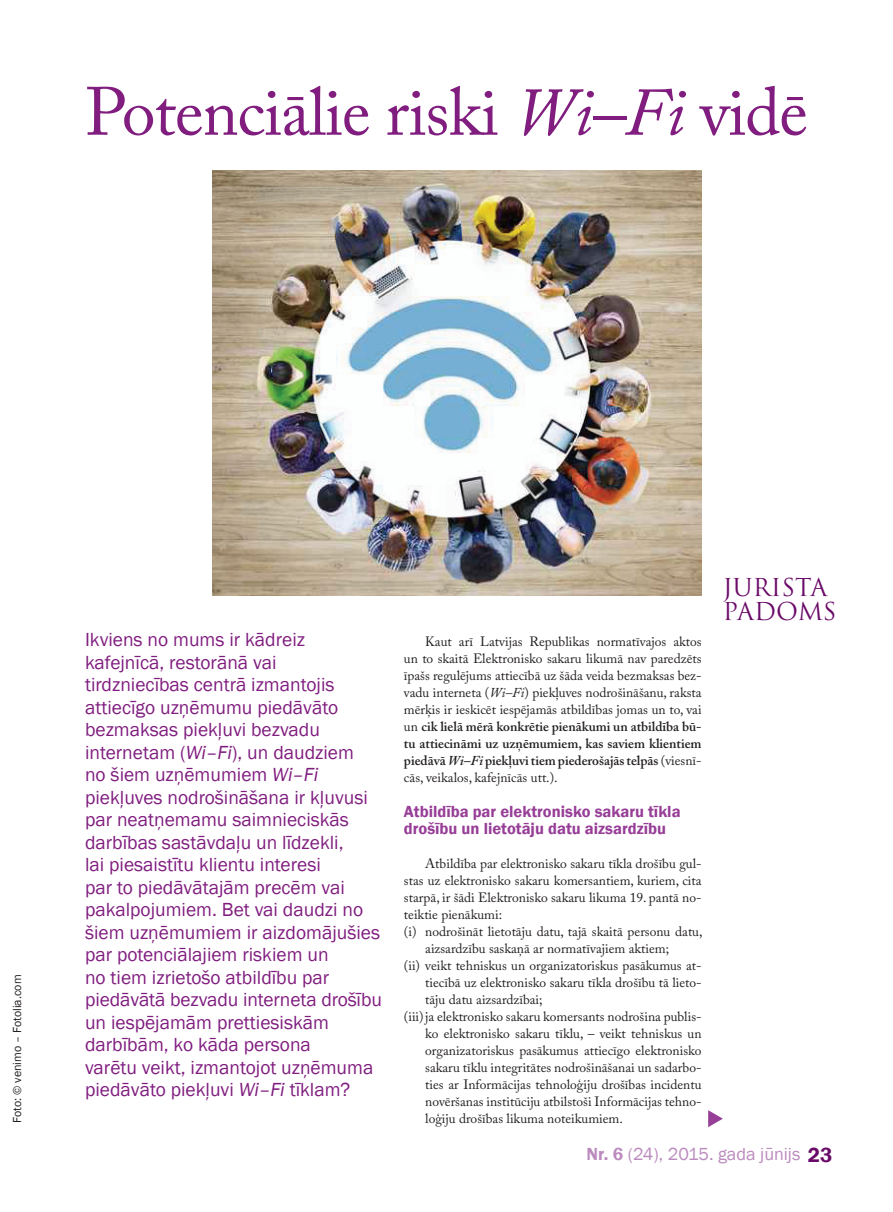
<style>
.page{position:relative;width:893px;height:1212px;background:#fff}
.page>*{position:absolute;margin:0;border:0;box-sizing:border-box;transform-origin:0 0}
.t1{font:67.5px "Adobe Caslon Pro";letter-spacing:-.015em;color:#801d7f}
.t2{font:24px/24px "Trajan Pro";color:#6a0a68}
.t3{font:19.5px/22.5px "Franklin Gothic";color:#801d7f}
.t4{font:18px "Franklin Gothic";color:#bb8abe}
.t5{font:600 16.5px/17px "Franklin Gothic";color:#973e97}
.t6{font:13.5px/17px "Adobe Caslon Pro";color:#231f20;text-align:justify}
.t7{font:12px "Franklin Gothic";color:#231f20}
.s1{font-style:italic}
.s2{font-weight:600}
.s3{font-weight:600;font-style:italic}
.s4{font-weight:600;font-size:21px;color:#6a0a68}
</style>
<div class="page">
<img style="left:213px;top:170px;width:489px;height:425px">
<svg style="left:708px;top:1110px;width:15px;height:17px"></svg>
<h1 class="t1" style="left:85px;top:86px;width:724px">Po ten ci ālie ris ki <span class="s1">Wi–Fi</span> vi dē</h1>
<p class="t7" style="left:10px;top:1123px;width:150px;rotate:-90deg">Foto: © venimo – Fotolia.com</p>
<p class="t3" style="left:85px;top:628px;width:298px">Ik viens no mums ir kād reiz<br>ka fej nī cā, res to rā nā vai<br>tir dznie cī bas cen trā iz man to jis<br>at tie cī go uz ņē mu mu pie dā vā to<br>bez mak sas pie kļu vi bez va du<br>in ter ne tam (<span class="s1">Wi–Fi</span>), un dau dziem<br>no šiem uz ņē mu miem <span class="s1">Wi–Fi<br></span>pie kļu ves no dro ši nā ša na ir kļu vu si par ne at ņe ma mu saim nie cis kās<br>dar bī bas sa stāv da ļu un lī dzek li,<br>lai pie sais tī tu klien tu in te re si<br>par to pie dā vā ta jām pre cēm vai<br>pa kal po ju miem. Bet vai dau dzi no šiem uz ņē mu miem ir aiz do mā ju šies par po ten ci āla jiem ris kiem un<br>no tiem iz rie to šo at bil dī bu par<br>pie dā vā tā bez va du in ter ne ta dro šī bu un ie spē ja mām pre ttie sis kām<br>dar bī bām, ko kā da per so na<br>va rē tu veikt, iz man to jot uz ņē mu ma pie dā vā to pie kļu vi <span class="s1">Wi–Fi</span> tīk lam?</p>
<p class="t6" style="left:404px;top:635px;width:299px;text-indent:21px">Kaut arī Lat vi jas Re pub li kas nor ma tī va jos ak tos un to skai tā Elek tro nis ko sa ka ru li ku mā nav pa re dzēts īpašs re gu lē jums at tie cī bā uz šā da vei da bez mak sas bez&shy;va du in ter ne ta (<span class="s1">Wi–Fi</span>) pie kļu ves no dro ši nā ša nu, rak sta mēr ķis ir ie ski cēt ie spē ja mās at bil dī bas jo mas un to, vai un <span class="s2">cik lie lā mē rā kon krē tie pie nā ku mi un at bil dī ba bū&shy;tu at tie ci nā mi uz uz ņē mu miem, kas sa viem klien tiem pie dā vā</span> <span class="s3">Wi–Fi</span> <span class="s2">pie kļu vi tiem pie de ro ša jās tel pās</span> (vies nī&shy;cās, vei ka los, ka fej nī cās utt.).</p>
<p class="t5" style="left:404px;top:802px;width:278px">At bil dī ba par elek tro nis ko sa ka ru tīk la dro šī bu un lie to tā ju da tu aiz sar dzī bu</p>
<p class="t6" style="left:425px;top:856px;width:278px">At bil dī ba par elek tro nis ko sa ka ru tīk la dro šī bu gul-</p>
<p class="t6" style="left:404px;top:873px;width:299px">stas uz elek tro nis ko sa ka ru ko mer san tiem, ku riem, ci ta</p>
<p class="t6" style="left:404px;top:890px;width:299px">star pā, ir šā di Elek tro nis ko sa ka ru li ku ma 19. pan tā no-</p>
<p class="t6" style="left:404px;top:907px;width:100px">teik tie pie nā ku mi:</p>
<p class="t6" style="left:404px;top:924px;width:300px">(i) no dro ši nāt lie to tā ju da tu, ta jā skai tā per so nu da tu,</p>
<p class="t6" style="left:425px;top:941px;width:245px">aiz sar dzī bu sa ska ņā ar nor ma tī va jiem ak tiem;</p>
<p class="t6" style="left:404px;top:958px;width:299px">(ii) veikt teh nis kus un or ga ni za to ris kus pa sā ku mus at-</p>
<p class="t6" style="left:425px;top:975px;width:278px">tie cī bā uz elek tro nis ko sa ka ru tīk la dro šī bu tā lie to-</p>
<p class="t6" style="left:425px;top:992px;width:119px">tā ju da tu aiz sar dzī bai;</p>
<p class="t6" style="left:404px;top:1009px;width:299px">(iii) ja elek tro nis ko sa ka ru ko mer sants no dro ši na pub lis-</p>
<p class="t6" style="left:425px;top:1026px;width:278px">ko elek tro nis ko sa ka ru tīk lu, – veikt teh nis kus un</p>
<p class="t6" style="left:425px;top:1043px;width:278px">or ga ni za to ris kus pa sā ku mus at tie cī go elek tro nis ko</p>
<p class="t6" style="left:425px;top:1060px;width:278px">sa ka ru tīk lu in teg ri tā tes no dro ši nā ša nai un sa dar bo-</p>
<p class="t6" style="left:425px;top:1077px;width:278px">ties ar In for mā ci jas teh no lo ģi ju dro šī bas in ci den tu</p>
<p class="t6" style="left:425px;top:1094px;width:278px">no vēr ša nas in sti tū ci ju at bil sto ši In for mā ci jas teh no-</p>
<p class="t6" style="left:425px;top:1111px;width:199px">lo ģi ju dro šī bas li ku ma no tei ku miem.</p>
<h2 class="t2" style="left:723px;top:576px;width:115px">JURISTA<br>PADOMS</h2>
<h3 class="t4" style="left:586px;top:1143px;width:248px"><span class="s2">Nr. 6</span> (24), 2015. gada jūnijs <span class="s4">23</span></h3>
</div>
